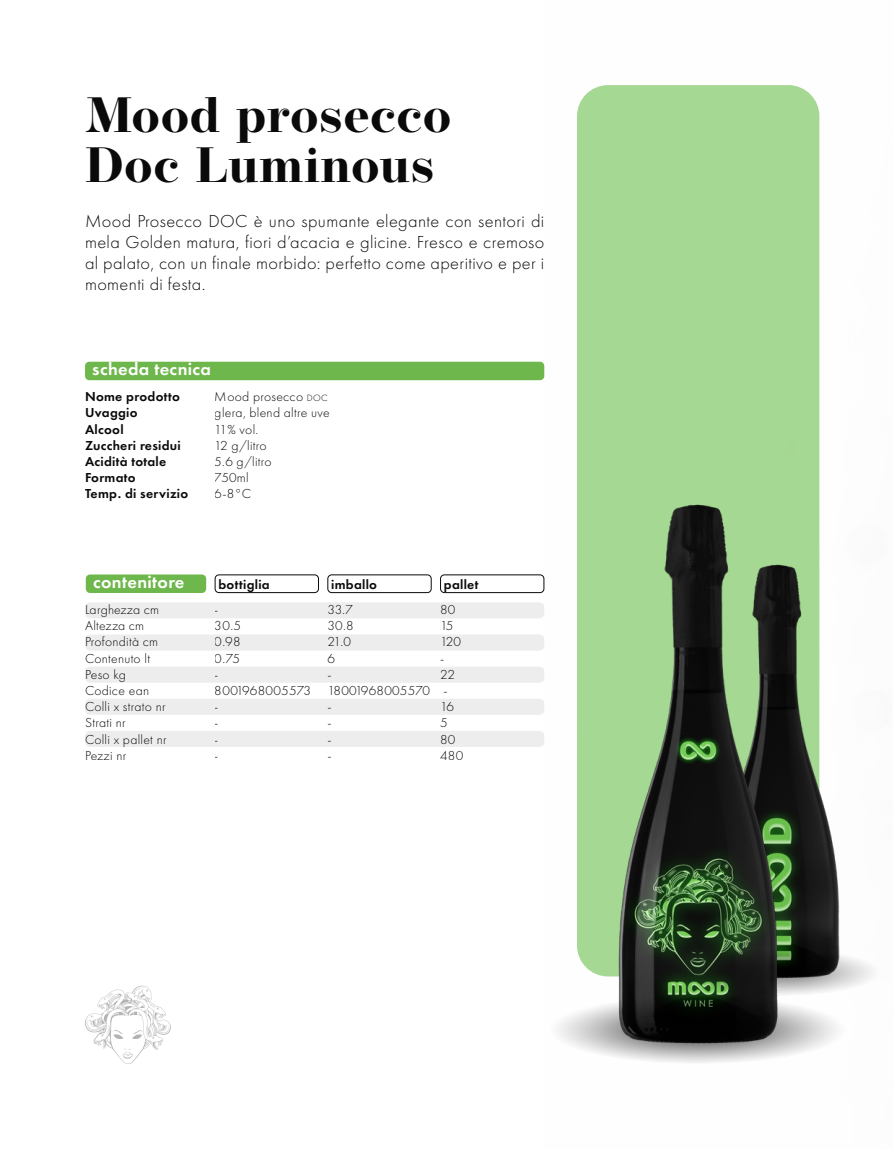
<style>
.page{position:relative;width:893px;height:1149px;background:#fff}
.page>*{position:absolute;margin:0;border:0;box-sizing:border-box;transform-origin:0 0}
.t1{font:700 49.5px/49.5px "Operetta 12";letter-spacing:.02em;color:#0a0a0a}
.t2{font:300 18px/21px "Futura PT";letter-spacing:.02em;color:#0a0a0a;text-align:justify}
.t3{font:600 18px "Futura PT";letter-spacing:.02em;color:#fff}
.t4{font:300 13.5px/16.2px "Futura PT";letter-spacing:.02em;color:#0a0a0a}
.t5{font:600 13.5px/16.2px "Futura PT";letter-spacing:.02em;color:#0a0a0a}
.s1{font-size:9.45px}
</style>
<div class="page">
<div style="left:577px;top:85px;width:242px;height:891px;background:#a5d892;border-radius:31px"></div>
<img style="left:793px;top:557px;width:47px;height:391px">
<img style="left:601px;top:504px;width:192px;height:496px">
<img style="left:676px;top:948px;width:197px;height:47px">
<svg style="left:549px;top:995px;width:297px;height:68px"></svg>
<div style="left:85px;top:602px;width:459px;height:16px;background:#ededed;border-radius:5px"></div>
<div style="left:85px;top:698px;width:459px;height:16px;background:#ededed;border-radius:5px"></div>
<div style="left:85px;top:634px;width:459px;height:16px;background:#ededed;border-radius:5px"></div>
<div style="left:85px;top:730px;width:459px;height:16px;background:#ededed;border-radius:5px"></div>
<div style="left:85px;top:666px;width:459px;height:16px;background:#ededed;border-radius:5px"></div>
<div style="left:85px;top:361px;width:459px;height:19px;background:#6eb74c;border-radius:4px"></div>
<div style="left:86px;top:574px;width:120px;height:18px;background:#6eb74c;border-radius:4px"></div>
<div style="left:215px;top:574px;width:104px;height:18px;border:1px solid #0a0a0a;border-radius:4px"></div>
<div style="left:327px;top:574px;width:105px;height:18px;border:1px solid #0a0a0a;border-radius:4px"></div>
<div style="left:440px;top:574px;width:104px;height:18px;border:1px solid #0a0a0a;border-radius:4px"></div>
<svg style="left:85px;top:985px;width:86px;height:78px"></svg>
<h1 class="t1" style="left:85px;top:91px;width:368px">Mood prosecco<br>Doc Luminous</h1>
<h2 class="t2" style="left:85px;top:211px;width:461px">Mood Prosecco DOC è uno spumante elegante con sentori di mela Golden matura, fiori d’acacia e glicine. Fresco e cremoso al palato, con un finale morbido: perfetto come aperitivo e per i momenti di festa.</h2>
<h2 class="t3" style="left:92px;top:358px;width:120px">scheda tecnica</h2>
<p class="t5" style="left:85px;top:388px;width:105px">Nome prodotto<br>Uvaggio<br>Alcool<br>Zuccheri residui<br>Acidità totale<br>Formato<br>Temp. di servizio</p>
<p class="t4" style="left:215px;top:388px;width:117px">Mood prosecco <span class="s1">doc </span>glera, blend altre uve<br>11% vol.<br>12 g/litro<br>5.6 g/litro<br>750ml<br>6-8°C</p>
<h2 class="t3" style="left:93px;top:570px;width:93px">contenitore</h2>
<p class="t5" style="left:218px;top:575px;width:53px">bottiglia</p>
<p class="t5" style="left:331px;top:575px;width:47px">imballo</p>
<p class="t5" style="left:444px;top:575px;width:36px">pallet</p>
<p class="t4" style="left:85px;top:601px;width:83px">Larghezza cm<br>Altezza cm<br>Profondità cm<br>Contenuto lt<br>Peso kg<br>Codice ean<br>Colli x strato nr<br>Strati nr<br>Colli x pallet nr<br>Pezzi nr</p>
<p class="t4" style="left:215px;top:601px;width:98px">-<br>30.5<br>0.98<br>0.75<br>-<br>8001968005573 -<br>-<br>-<br>-</p>
<p class="t4" style="left:327px;top:601px;width:104px">33.7<br>30.8<br>21.0<br>6<br>-<br>18001968005570 -<br>-<br>-<br>-</p>
<p class="t4" style="left:440px;top:601px;width:25px">80<br>15<br>120 -<br>22<br>-<br>16<br>5<br>80<br>480</p>
</div>
